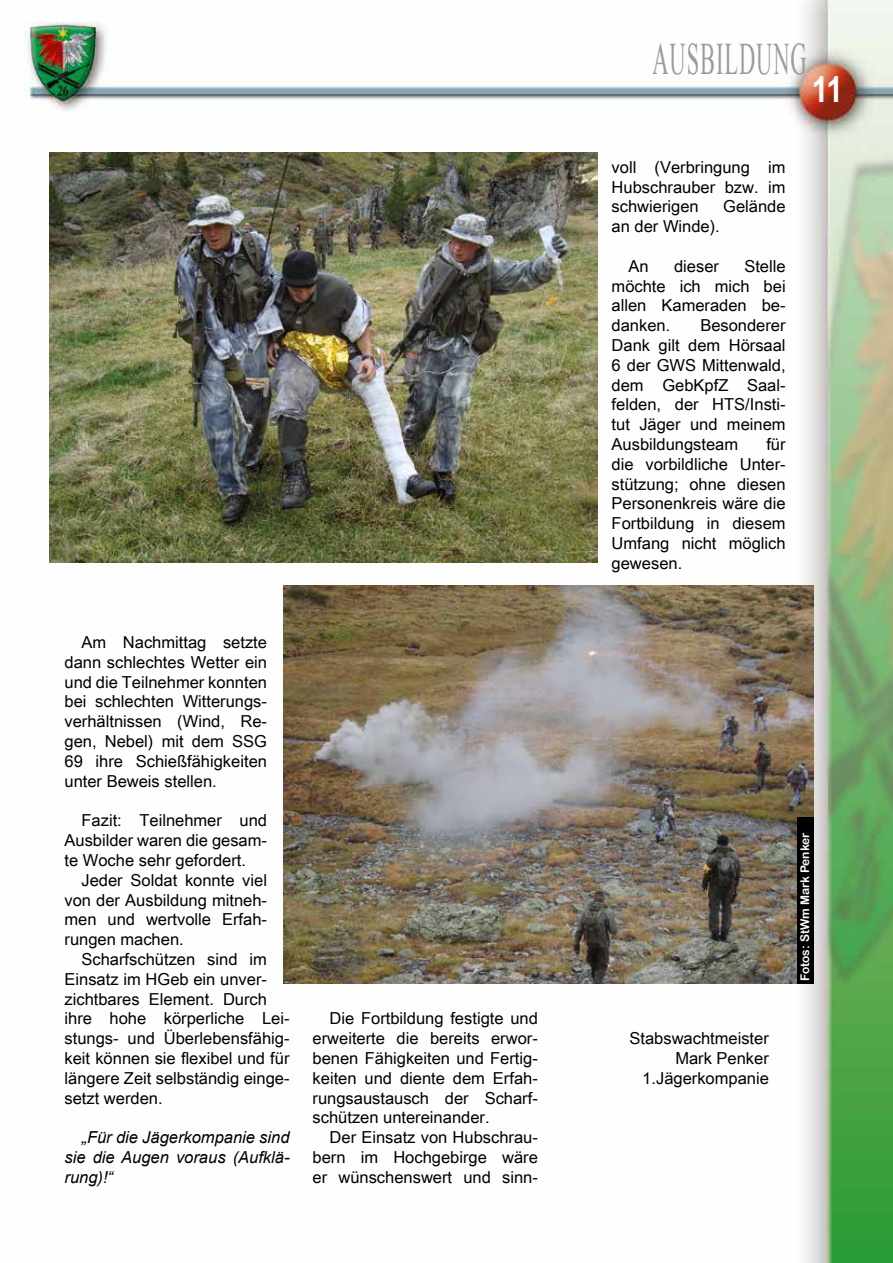
<style>
.page{position:relative;width:893px;height:1263px;background:#fff}
.page>*{position:absolute;margin:0;border:0;box-sizing:border-box;transform-origin:0 0}
.t1{font:45px "Times New Roman";letter-spacing:.04em;color:#9c9c9d;scale:.5 1}
.t2{font:700 36px "Arial Narrow";color:#fff}
.t3{font:16.5px/19.8px "Arial Unicode MS";color:#000;text-align:justify}
.t4{font:italic 16.5px/19.8px "Arial";color:#000;text-align:justify}
.t5{font:12px "Arial Rounded MT Bold";color:#fff}
</style>
<div class="page">
<img style="left:23px;top:0;width:870px;height:1263px">
<img style="left:50px;top:152px;width:547px;height:411px">
<img style="left:283px;top:586px;width:531px;height:398px">
<div style="left:797px;top:817px;width:17px;height:167px;background:#000"></div>
<p class="t3" style="left:65px;top:632px;width:204px;text-indent:17px">Am Nachmittag setzte dann schlechtes Wetter ein und die Teilnehmer konnten bei schlechten Witterungs&shy;verhältnissen (Wind, Re&shy;gen, Nebel) mit dem SSG 69 ihre Schießfähigkeiten unter Beweis stellen.</p>
<p class="t3" style="left:65px;top:810px;width:204px;text-indent:17px">Fazit: Teilnehmer und Ausbilder waren die gesam&shy;te Woche sehr gefordert.</p>
<p class="t3" style="left:65px;top:870px;width:204px;text-indent:17px">Jeder Soldat konnte viel von der Ausbildung mitneh&shy;men und wertvolle Erfah&shy;rungen machen.</p>
<p class="t3" style="left:65px;top:949px;width:226px;text-align:left;text-indent:17px">Scharfschützen sind im<br>Einsatz im HGeb ein unver&shy;zichtbares Element. Durch ihre hohe körperliche Lei&shy;stungs- und Überlebensfähig&shy;keit können sie flexibel und für längere Zeit selbständig einge&shy;setzt werden.</p>
<p class="t4" style="left:65px;top:1128px;width:227px;text-indent:17px">„Für die Jägerkompanie sind sie die Augen voraus (Aufklä&shy;rung)!“</p>
<p class="t3" style="left:313px;top:1008px;width:227px;text-indent:17px">Die Fortbildung festigte und erweiterte die bereits erwor&shy;benen Fähigkeiten und Fertig&shy;keiten und diente dem Erfah&shy;rungsaustausch der Scharf&shy;schützen untereinander.</p>
<p class="t3" style="left:313px;top:1127px;width:227px;text-indent:17px">Der Einsatz von Hubschrau&shy;bern im Hochgebirge wäre er wünschenswert und sinn-</p>
<h1 class="t1" style="left:652px;top:28px;width:310px">AUSBILDUNG</h1>
<h2 class="t2" style="left:812px;top:62px;width:33px">11</h2>
<p class="t3" style="left:612px;top:157px;width:176px">voll (Verbringung im Hubschrauber bzw. im schwierigen</p>
<p class="t3" style="left:723px;top:196px;width:64px">Gelände</p>
<p class="t3" style="left:612px;top:216px;width:110px">an der Winde).</p>
<p class="t3" style="left:629px;top:256px;width:22px">An</p>
<p class="t3" style="left:674px;top:256px;width:46px">dieser</p>
<p class="t3" style="left:612px;top:256px;width:176px;text-indent:133px">Stelle möchte ich mich bei allen Kameraden be&shy;danken.</p>
<p class="t3" style="left:612px;top:315px;width:176px;text-indent:89px">Besonderer Dank gilt dem Hörsaal 6 der GWS Mittenwald, dem GebKpfZ Saal&shy;felden, der HTS/Insti&shy;tut Jäger und meinem Ausbildungsteam</p>
<p class="t3" style="left:612px;top:434px;width:176px;text-indent:155px">für die vorbildliche Unter&shy;stützung; ohne diesen Personenkreis wäre die Fortbildung in diesem Umfang nicht möglich gewesen.</p>
<p class="t3" style="left:629px;top:1028px;width:141px;text-align:right">Stabswachtmeister<br>Mark Penker<br>1.Jägerkompanie</p>
<p class="t5" style="left:798px;top:981px;width:150px;rotate:-90deg">Fotos: StWm Mark Penker</p>
</div>
